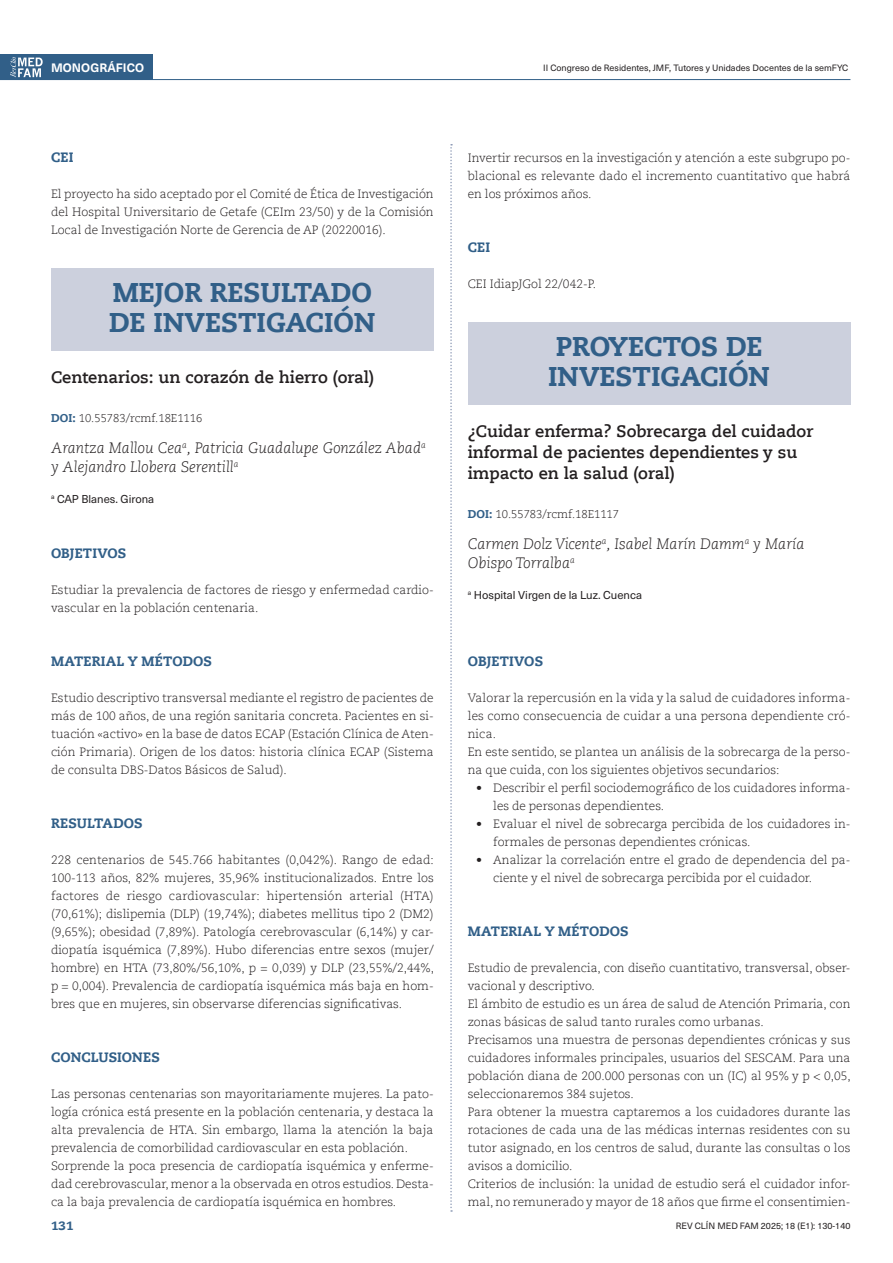
<style>
.page{position:relative;width:893px;height:1263px;background:#fff}
.page>*{position:absolute;margin:0;border:0;box-sizing:border-box;transform-origin:0 0}
.TITULO_SOMBRA{font:800 27px/30px "Caecilia LT Pro 85";color:#315f88}
.TEXT_COS_11{font:700 16.5px/21px "Caecilia LT Pro 75";color:#231f20}
.AUTOR{font:italic 300 15px/18.8px "Caecilia LT Pro 46";color:#231f20}
.Tit1_articulo{font:800 13.5px "Caecilia LT Pro 85";letter-spacing:.015em;color:#315f88}
.Z{font:300 12px/18px "Caecilia LT Pro 45";color:#231f20;text-align:justify}
.t1{font:700 12px "Neue Haas Unica W1 G";color:#fff}
.t2{font:800 12px "Caecilia LT Pro 85";color:#315f88;scale:1.06 1}
.DOI{font:300 11.25px "Caecilia LT Pro 45";color:#231f20}
.FILACIONES{font:11.25px "Neue Haas Unica";color:#231f20}
.t3{font:9px "Neue Haas Unica";color:#231f20}
.s1{font-family:"Caecilia LT Pro 85";font-weight:800;color:#315f88}
</style>
<div class="page">
<div style="left:0;top:54px;width:51px;height:26px;background:#315f88"></div>
<div style="left:43px;top:54px;width:110px;height:26px;background:#315f88"></div>
<hr style="left:0;top:79px;width:850px;height:1px;background:#315f88">
<svg style="left:10px;top:57px;width:33px;height:21px"></svg>
<svg style="left:450px;top:144px;width:2px;height:1068px"></svg>
<div style="left:51px;top:268px;width:383px;height:83px;background:#ccd0dd"></div>
<div style="left:468px;top:322px;width:382px;height:83px;background:#ccd0dd"></div>
<p class="t1" style="left:51px;top:58px;width:21px">MONOGRÁFICO</p>
<p class="Tit1_articulo" style="left:51px;top:147px;width:24px">CEI</p>
<p class="Z" style="left:51px;top:184px;width:384px">El proyecto ha sido aceptado por el Comité de Ética de Investigación del Hospital Universitario de Getafe (CEIm 23/50) y de la Comisión Local de Investigación Norte de Gerencia de AP (20220016).</p>
<p class="TITULO_SOMBRA" style="left:109px;top:277px;width:268px">MEJOR RESULTADO<br>DE INVESTIGACIÓN</p>
<p class="TEXT_COS_11" style="left:51px;top:366px;width:324px">Centenarios: un corazón de hierro (oral)</p>
<p class="DOI" style="left:51px;top:411px;width:153px"><span class="s1">DOI:</span> 10.55783/rcmf.18E1116</p>
<p class="AUTOR" style="left:51px;top:439px;width:376px">Arantza Mallou Cea<sup>a</sup>, Patricia Guadalupe González Abad<sup>a </sup>y Alejandro Llobera Serentill<sup>a</sup></p>
<p class="FILACIONES" style="left:51px;top:490px;width:105px"><sup>a</sup> CAP Blanes. Girona</p>
<p class="Tit1_articulo" style="left:51px;top:543px;width:77px">OBJETIVOS</p>
<p class="Z" style="left:51px;top:580px;width:384px">Estudiar la prevalencia de factores de riesgo y enfermedad cardio&shy;vascular en la población centenaria.</p>
<p class="Tit1_articulo" style="left:51px;top:651px;width:162px">MATERIAL Y MÉTODOS</p>
<p class="Z" style="left:51px;top:688px;width:384px">Estudio descriptivo transversal mediante el registro de pacientes de más de 100 años, de una región sanitaria concreta. Pacientes en si&shy;tuación «activo» en la base de datos ECAP (Estación Clínica de Aten&shy;ción Primaria). Origen de los datos: historia clínica ECAP (Sistema de consulta DBS-Datos Básicos de Salud).</p>
<p class="Tit1_articulo" style="left:51px;top:813px;width:93px">RESULTADOS</p>
<p class="Z" style="left:51px;top:850px;width:385px">228 centenarios de 545.766 habitantes (0,042%). Rango de edad:<br>100-113 años, 82% mujeres, 35,96% institucionalizados. Entre los factores de riesgo cardiovascular: hipertensión arterial (HTA) (70,61%); dislipemia (DLP) (19,74%); diabetes mellitus tipo 2 (DM2) (9,65%); obesidad (7,89%). Patología cerebrovascular (6,14%) y car&shy;diopatía isquémica (7,89%). Hubo diferencias entre sexos (mujer/ hombre) en HTA (73,80%/56,10%, p = 0,039) y DLP (23,55%/2,44%, p = 0,004). Prevalencia de cardiopatía isquémica más baja en hom&shy;bres que en mujeres, sin observarse diferencias significativas.</p>
<p class="Tit1_articulo" style="left:51px;top:1047px;width:110px">CONCLUSIONES</p>
<p class="Z" style="left:51px;top:1084px;width:384px">Las personas centenarias son mayoritariamente mujeres. La pato&shy;logía crónica está presente en la población centenaria, y destaca la alta prevalencia de HTA. Sin embargo, llama la atención la baja prevalencia de comorbilidad cardiovascular en esta población.</p>
<p class="Z" style="left:51px;top:1156px;width:384px">Sorprende la poca presencia de cardiopatía isquémica y enferme&shy;dad cerebrovascular, menor a la observada en otros estudios. Desta&shy;ca la baja prevalencia de cardiopatía isquémica en hombres.</p>
<p class="t3" style="left:543px;top:61px;width:307px">II Congreso de Residentes, JMF, Tutores y Unidades Docentes de la semFYC</p>
<p class="Z" style="left:468px;top:148px;width:384px">Invertir recursos en la investigación y atención a este subgrupo po&shy;blacional es relevante dado el incremento cuantitativo que habrá en los próximos años.</p>
<p class="Tit1_articulo" style="left:468px;top:237px;width:24px">CEI</p>
<p class="Z" style="left:468px;top:274px;width:130px">CEI IdiapJGol 22/042-P.</p>
<p class="TITULO_SOMBRA" style="left:548px;top:331px;width:223px">PROYECTOS DE<br>INVESTIGACIÓN</p>
<p class="TEXT_COS_11" style="left:468px;top:420px;width:347px">¿Cuidar enferma? Sobrecarga del cuidador informal de pacientes dependientes y su impacto en la salud (oral)</p>
<p class="DOI" style="left:468px;top:507px;width:153px"><span class="s1">DOI:</span> 10.55783/rcmf.18E1117</p>
<p class="AUTOR" style="left:468px;top:535px;width:338px">Carmen Dolz Vicente<sup>a</sup>, Isabel Marín Damm<sup>a</sup> y María<br>Obispo Torralba<sup>a</sup></p>
<p class="FILACIONES" style="left:468px;top:586px;width:176px"><sup>a</sup> Hospital Virgen de la Luz. Cuenca</p>
<p class="Tit1_articulo" style="left:468px;top:651px;width:77px">OBJETIVOS</p>
<p class="Z" style="left:468px;top:688px;width:384px">Valorar la repercusión en la vida y la salud de cuidadores informa&shy;les como consecuencia de cuidar a una persona dependiente cró&shy;nica.</p>
<p class="Z" style="left:468px;top:742px;width:384px">En este sentido, se plantea un análisis de la sobrecarga de la perso&shy;na que cuida, con los siguientes objetivos secundarios:</p>
<p class="Z" style="left:493px;top:778px;width:359px;text-indent:-17px">• Describir el perfil sociodemográfico de los cuidadores informa&shy;les de personas dependientes.</p>
<p class="Z" style="left:493px;top:814px;width:359px;text-indent:-17px">• Evaluar el nivel de sobrecarga percibida de los cuidadores in&shy;formales de personas dependientes crónicas.</p>
<p class="Z" style="left:493px;top:850px;width:359px;text-indent:-17px">• Analizar la correlación entre el grado de dependencia del pa&shy;ciente y el nivel de sobrecarga percibida por el cuidador.</p>
<p class="Tit1_articulo" style="left:468px;top:921px;width:162px">MATERIAL Y MÉTODOS</p>
<p class="Z" style="left:468px;top:958px;width:384px">Estudio de prevalencia, con diseño cuantitativo, transversal, obser&shy;vacional y descriptivo.</p>
<p class="Z" style="left:468px;top:994px;width:384px">El ámbito de estudio es un área de salud de Atención Primaria, con zonas básicas de salud tanto rurales como urbanas.</p>
<p class="Z" style="left:468px;top:1030px;width:385px">Precisamos una muestra de personas dependientes crónicas y sus cuidadores informales principales, usuarios del SESCAM. Para una población diana de 200.000 personas con un (IC) al 95% y p &lt; 0,05, seleccionaremos 384 sujetos.</p>
<p class="Z" style="left:468px;top:1102px;width:384px">Para obtener la muestra captaremos a los cuidadores durante las rotaciones de cada una de las médicas internas residentes con su tutor asignado, en los centros de salud, durante las consultas o los avisos a domicilio.</p>
<p class="Z" style="left:468px;top:1174px;width:384px">Criterios de inclusión: la unidad de estudio será el cuidador infor&shy;mal, no remunerado y mayor de 18 años que firme el consentimien-</p>
<p class="t2" style="left:51px;top:1217px;width:23px">131</p>
<p class="t3" style="left:676px;top:1219px;width:176px">REV CLÍN MED FAM 2025; 18 (E1): 130-140</p>
</div>
